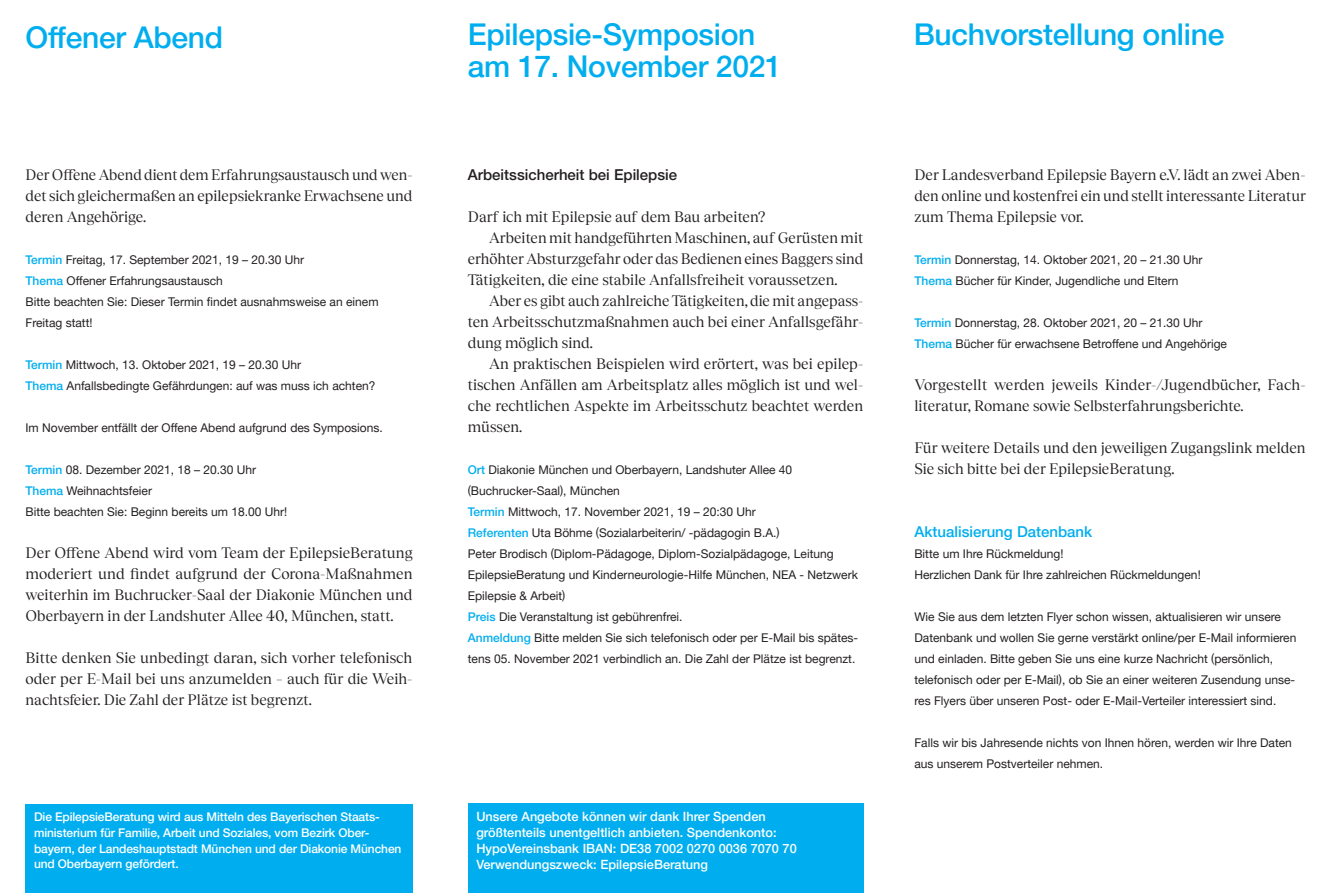
<style>
.page{position:relative;width:1327px;height:893px;background:#fff}
.page>*{position:absolute;margin:0;border:0;box-sizing:border-box;transform-origin:0 0}
.t1{font:500 30px/31.2px "Helvetica Neue LT Pro";letter-spacing:-.01em;color:#00aeef}
.t2{font:15px/21px "Tobias";color:#231f20;text-align:justify}
.t3{font:500 15px "Helvetica Neue LT Pro";color:#231f20}
.t4{font:500 15px "Helvetica Neue LT Pro";color:#00aeef}
.t5{font:500 12.75px/15.8px "Helvetica Neue LT Pro";color:#fff}
.t6{font:12px/21px "Helvetica Neue LT Pro";color:#231f20}
.t7{font:500 12px/15.8px "Helvetica Neue LT Pro";letter-spacing:-.01em;color:#fff}
.s1{font-weight:500;color:#00aeef}
</style>
<div class="page">
<div style="left:468px;top:804px;width:395px;height:89px;background:#00aeef"></div>
<div style="left:26px;top:804px;width:386px;height:89px;background:#00aeef"></div>
<h1 class="t1" style="left:26px;top:21px;width:199px">Offener Abend</h1>
<h1 class="t1" style="left:468px;top:19px;width:315px">Epilepsie-Symposion am 17. November 2021</h1>
<h1 class="t1" style="left:914px;top:19px;width:312px">Buchvorstellung online</h1>
<p class="t2" style="left:26px;top:163px;width:388px">Der Offene Abend dient dem Erfahrungsaustausch und wen&shy;det sich gleichermaßen an epilepsiekranke Erwachsene und deren Angehörige.</p>
<p class="t6" style="left:26px;top:249px;width:354px"><span class="s1">Termin</span> Freitag, 17. September 2021, 19 – 20.30 Uhr<br><span class="s1">Thema</span> Offener Erfahrungsaustausch<br>Bitte beachten Sie: Dieser Termin findet ausnahmsweise an einem Freitag statt!</p>
<p class="t6" style="left:26px;top:354px;width:351px"><span class="s1">Termin</span> Mittwoch, 13. Oktober 2021, 19 – 20.30 Uhr<br><span class="s1">Thema</span> Anfallsbedingte Gefährdungen: auf was muss ich achten?</p>
<p class="t6" style="left:26px;top:417px;width:359px">Im November entfällt der Offene Abend aufgrund des Symposions.</p>
<p class="t6" style="left:26px;top:459px;width:263px"><span class="s1">Termin</span> 08. Dezember 2021, 18 – 20.30 Uhr<br><span class="s1">Thema</span> Weihnachtsfeier<br>Bitte beachten Sie: Beginn bereits um 18.00 Uhr!</p>
<p class="t2" style="left:26px;top:541px;width:389px">Der Offene Abend wird vom Team der EpilepsieBeratung moderiert und findet aufgrund der Corona-Maßnahmen weiterhin im Buchrucker-Saal der Diakonie München und Oberbayern in der Landshuter Allee 40, München, statt.</p>
<p class="t2" style="left:26px;top:646px;width:388px">Bitte denken Sie unbedingt daran, sich vorher telefonisch oder per E-Mail bei uns anzumelden – auch für die Weih&shy;nachtsfeier. Die Zahl der Plätze ist begrenzt.</p>
<p class="t3" style="left:468px;top:166px;width:211px">Arbeitssicherheit bei Epilepsie</p>
<p class="t2" style="left:468px;top:205px;width:299px">Darf ich mit Epilepsie auf dem Bau arbeiten?</p>
<p class="t2" style="left:489px;top:226px;width:376px">Arbeiten mit handgeführten Maschinen, auf Gerüsten mit</p>
<p class="t2" style="left:468px;top:247px;width:397px">erhöhter Absturzgefahr oder das Bedienen eines Baggers sind</p>
<p class="t2" style="left:468px;top:268px;width:371px">Tätigkeiten, die eine stabile Anfallsfreiheit voraussetzen.</p>
<p class="t2" style="left:489px;top:289px;width:376px">Aber es gibt auch zahlreiche Tätigkeiten, die mit angepass-</p>
<p class="t2" style="left:468px;top:310px;width:397px">ten Arbeitsschutzmaßnahmen auch bei einer Anfallsgefähr-</p>
<p class="t2" style="left:468px;top:331px;width:126px">dung möglich sind.</p>
<p class="t2" style="left:489px;top:352px;width:376px">An praktischen Beispielen wird erörtert, was bei epilep-</p>
<p class="t2" style="left:468px;top:373px;width:397px">tischen Anfällen am Arbeitsplatz alles möglich ist und wel-</p>
<p class="t2" style="left:468px;top:394px;width:397px">che rechtlichen Aspekte im Arbeitsschutz beachtet werden</p>
<p class="t2" style="left:468px;top:415px;width:56px">müssen.</p>
<p class="t6" style="left:468px;top:459px;width:392px"><span class="s1">Ort</span> Diakonie München und Oberbayern, Landshuter Allee 40 (Buchrucker-Saal), München<br><span class="s1">Termin</span> Mittwoch, 17. November 2021, 19 – 20:30 Uhr<br><span class="s1">Referenten</span> Uta Böhme (Sozialarbeiterin/ -pädagogin B.A.)<br>Peter Brodisch (Diplom-Pädagoge, Diplom-Sozialpädagoge, Leitung EpilepsieBeratung und Kinderneurologie-Hilfe München, NEA - Netzwerk Epilepsie &amp; Arbeit)<br><span class="s1">Preis</span> Die Veranstaltung ist gebührenfrei.<br><span class="s1">Anmeldung</span> Bitte melden Sie sich telefonisch oder per E-Mail bis spätes&shy;tens 05. November 2021 verbindlich an. Die Zahl der Plätze ist begrenzt.</p>
<p class="t2" style="left:914px;top:163px;width:393px">Der Landesverband Epilepsie Bayern e.V. lädt an zwei Aben&shy;den online und kostenfrei ein und stellt interessante Literatur zum Thema Epilepsie vor.</p>
<p class="t6" style="left:914px;top:249px;width:290px"><span class="s1">Termin</span> Donnerstag, 14. Oktober 2021, 20 – 21.30 Uhr<br><span class="s1">Thema</span> Bücher für Kinder, Jugendliche und Eltern</p>
<p class="t6" style="left:914px;top:312px;width:314px"><span class="s1">Termin</span> Donnerstag, 28. Oktober 2021, 20 – 21.30 Uhr<br><span class="s1">Thema</span> Bücher für erwachsene Betroffene und Angehörige</p>
<p class="t2" style="left:914px;top:373px;width:391px">Vorgestellt werden jeweils Kinder-/Jugendbücher, Fach&shy;literatur, Romane sowie Selbsterfahrungsberichte.</p>
<p class="t2" style="left:914px;top:436px;width:393px">Für weitere Details und den jeweiligen Zugangslink melden<br>Sie sich bitte bei der EpilepsieBeratung.</p>
<p class="t4" style="left:914px;top:523px;width:179px">Aktualisierung Datenbank</p>
<p class="t6" style="left:914px;top:543px;width:288px">Bitte um Ihre Rückmeldung!<br>Herzlichen Dank für Ihre zahlreichen Rückmeldungen!</p>
<p class="t6" style="left:914px;top:606px;width:383px">Wie Sie aus dem letzten Flyer schon wissen, aktualisieren wir unsere Datenbank und wollen Sie gerne verstärkt online/per E-Mail informieren und einladen. Bitte geben Sie uns eine kurze Nachricht (persönlich, telefonisch oder per E-Mail), ob Sie an einer weiteren Zusendung unse&shy;res Flyers über unseren Post- oder E-Mail-Verteiler interessiert sind.</p>
<p class="t6" style="left:914px;top:732px;width:379px">Falls wir bis Jahresende nichts von Ihnen hören, werden wir Ihre Daten aus unserem Postverteiler nehmen.</p>
<p class="t7" style="left:34px;top:809px;width:369px">Die EpilepsieBeratung wird aus Mitteln des Bayerischen Staats&shy;ministerium für Familie, Arbeit und Soziales, vom Bezirk Ober&shy;bayern, der Landeshauptstadt München und der Diakonie München und Oberbayern gefördert.</p>
<p class="t5" style="left:476px;top:809px;width:322px">Unsere Angebote können wir dank Ihrer Spenden größtenteils unentgeltlich anbieten. Spendenkonto:<br>HypoVereinsbank IBAN: DE38 7002 0270 0036 7070 70<br>Verwendungszweck: EpilepsieBeratung</p>
</div>
